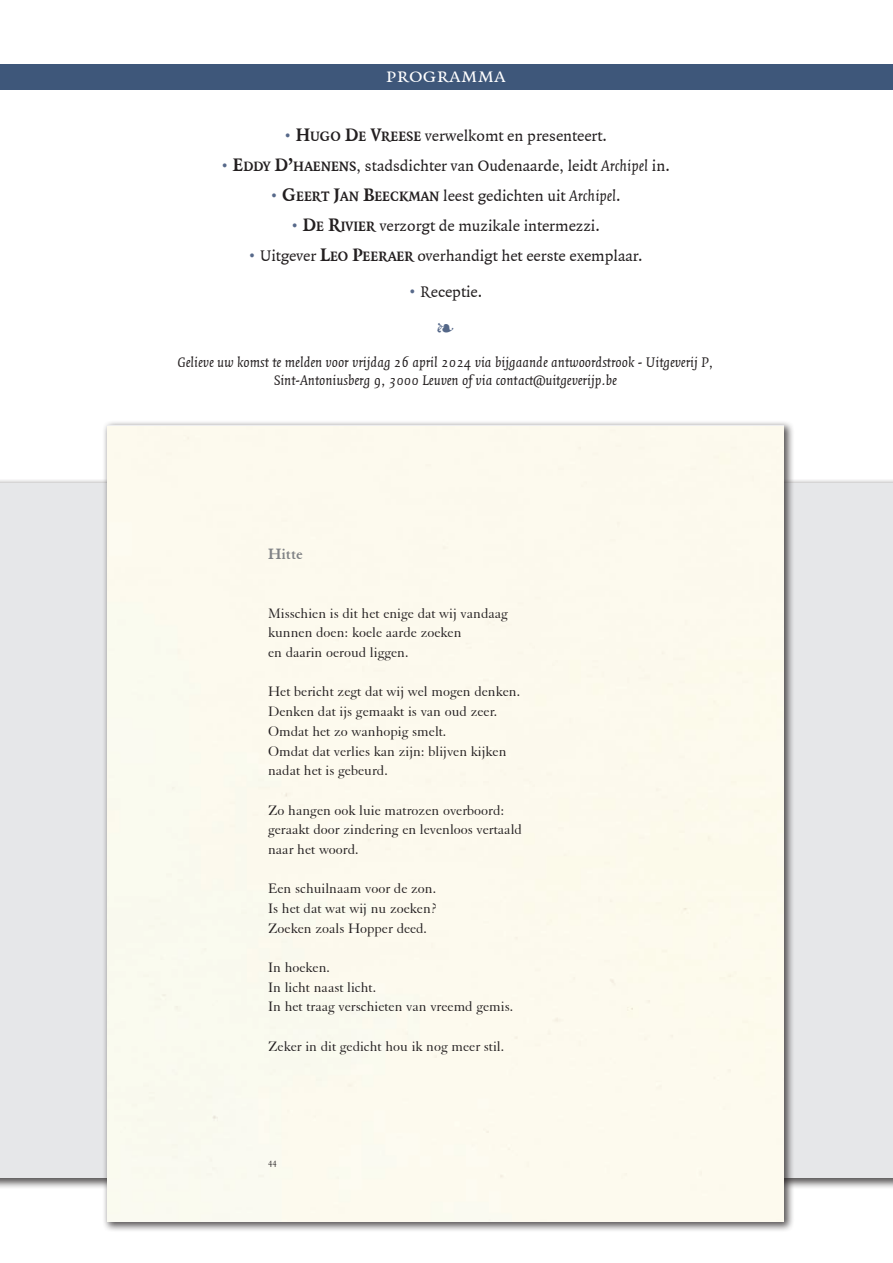
<style>
.page{position:relative;width:893px;height:1263px;background:#fff}
.page>*{position:absolute;margin:0;border:0;box-sizing:border-box;transform-origin:0 0}
.t1{font:21px "Quadraat Small Caps";color:#fff}
.t2{font:16.5px "Quadraat";color:#231f20}
.t3{font:16.5px "Zapf Dingbats IT Cby BT";color:#546788}
.t4{font:700 16.2px "Elega Garmnd BT";color:#808285}
.t5{font:italic 15px/18px "Quadraat";color:#231f20;text-align:center}
.t6{font:14.7px/19.6px "Elega Garmnd BT";color:#231f20}
.t7{font:9.9px "Elega Garmnd BT";color:#231f20}
.s1{font-size:18px;color:#57698a}
.s2{font-weight:700;font-size:19.5px}
.s3{font-weight:700;font-size:14.7px}
.s4{font-style:italic}
</style>
<div class="page">
<div style="left:0;top:484px;width:893px;height:694px;background:#e6e7e9"></div>
<div style="left:0;top:64px;width:893px;height:25px;background:#3e577a"></div>
<div style="left:102px;top:420px;width:693px;height:813px;background:#231f20;opacity:.75"></div>
<div style="left:107px;top:426px;width:676px;height:795px;background:#fdfaee"></div>
<h1 class="t1" style="left:385px;top:64px;width:122px">programma</h1>
<p class="t2" style="left:284px;top:127px;width:325px"><span class="s1">•</span> <span class="s2">H</span><span class="s3">UGO</span> <span class="s2">D</span><span class="s3">E</span> <span class="s2">V</span><span class="s3">REESE</span> verwelkomt en presenteert.</p>
<p class="t2" style="left:221px;top:157px;width:451px"><span class="s1">•</span> <span class="s2">E</span><span class="s3">DDY</span> <span class="s2">D’</span><span class="s3">HAENENS</span>, stadsdichter van Oudenaarde, leidt <span class="s4">Archipel</span> in.</p>
<p class="t2" style="left:270px;top:187px;width:352px"><span class="s1">•</span> <span class="s2">G</span><span class="s3">EERT</span> <span class="s2">J</span><span class="s3">AN</span> <span class="s2">B</span><span class="s3">EECKMAN</span> leest gedichten uit <span class="s4">Archipel</span>.</p>
<p class="t2" style="left:291px;top:217px;width:311px"><span class="s1">•</span> <span class="s2">D</span><span class="s3">E</span> <span class="s2">R</span><span class="s3">IVIER</span> verzorgt de muzikale intermezzi.</p>
<p class="t2" style="left:248px;top:247px;width:396px"><span class="s1">•</span> Uitgever <span class="s2">L</span><span class="s3">EO</span> <span class="s2">P</span><span class="s3">EERAER</span> overhandigt het eerste exemplaar.</p>
<p class="t2" style="left:409px;top:283px;width:75px"><span class="s1">•</span> Receptie.</p>
<p class="t3" style="left:437px;top:320px;width:18px">▪</p>
<p class="t5" style="left:178px;top:354px;width:537px">Gelieve uw komst te melden voor vrijdag 26 april 2024 via bijgaande antwoordstrook - Uitgeverij P,<br>Sint-Antoniusberg 9, 3000 Leuven of via contact@uitgeverijp.be</p>
<p class="t4" style="left:268px;top:544px;width:36px">Hitte</p>
<p class="t6" style="left:268px;top:603px;width:241px">Misschien is dit het enige dat wij vandaag kunnen doen: koele aarde zoeken<br>en daarin oeroud liggen.</p>
<p class="t6" style="left:268px;top:682px;width:253px">Het bericht zegt dat wij wel mogen denken.<br>Denken dat ijs gemaakt is van oud zeer.<br>Omdat het zo wanhopig smelt.<br>Omdat dat verlies kan zijn: blijven kijken nadat het is gebeurd.</p>
<p class="t6" style="left:268px;top:800px;width:255px">Zo hangen ook luie matrozen overboord: geraakt door zindering en levenloos vertaald naar het woord.</p>
<p class="t6" style="left:268px;top:878px;width:171px;text-align:justify">Een schuilnaam voor de zon.<br>Is het dat wat wij nu zoeken?<br>Zoeken zoals Hopper deed.</p>
<p class="t6" style="left:268px;top:957px;width:247px">In hoeken.<br>In licht naast licht.<br>In het traag verschieten van vreemd gemis.</p>
<p class="t6" style="left:268px;top:1036px;width:238px">Zeker in dit gedicht hou ik nog meer stil.</p>
<p class="t7" style="left:268px;top:1158px;width:10px">44</p>
</div>
